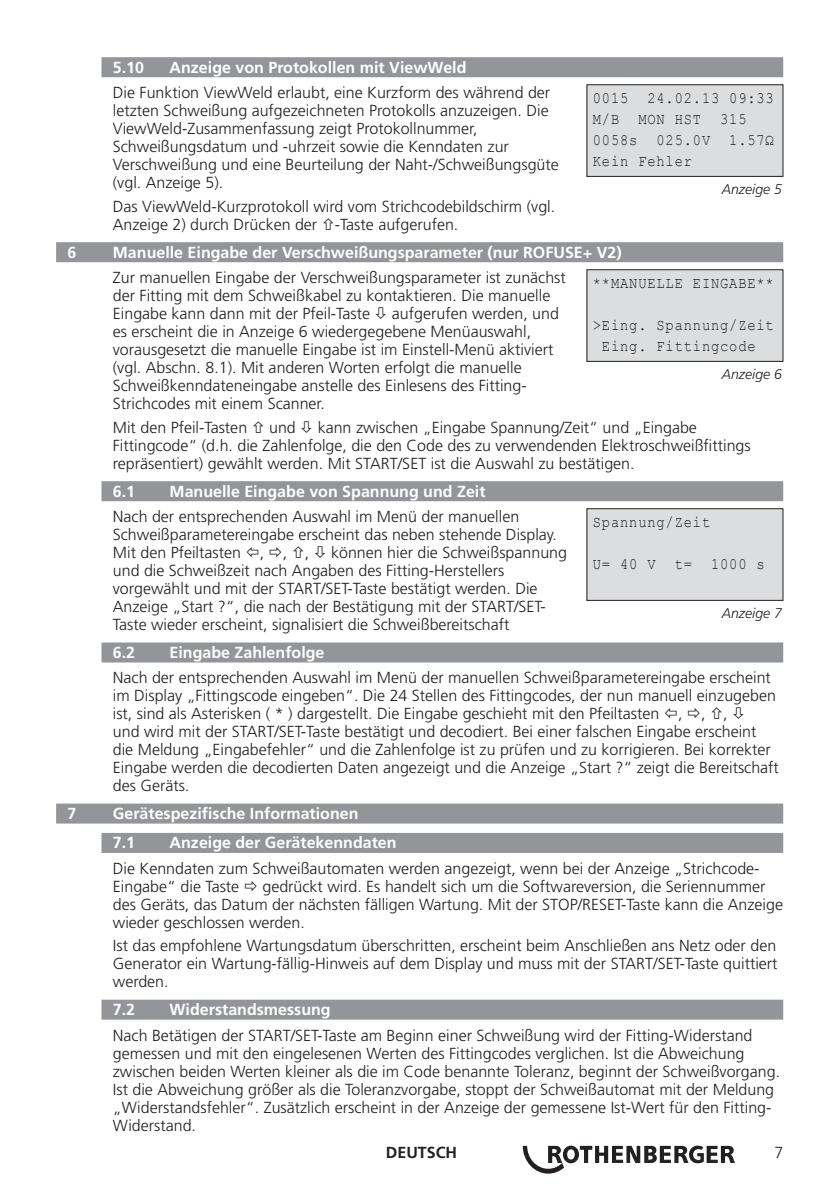
<style>
.page{position:relative;width:840px;height:1191px;background:#fff}
.page>*{position:absolute;margin:0;border:0;box-sizing:border-box;transform-origin:0 0}
.t1{font:300 16px/18px "Frutiger LT";color:#231f20}
.t2{font:700 16px/29.4px "Frutiger LT";color:#fff}
.t3{font:16px/21px "Courier New";letter-spacing:.06em;color:#231f20;scale:.86 1}
.t4{font:700 16px "Frutiger LT";color:#231f20}
.t5{font:italic 300 14px "Frutiger LT";color:#231f20}
</style>
<div class="page">
<svg style="left:522px;top:1145px;width:212px;height:28px"></svg>
<div style="left:101px;top:57px;width:681px;height:20px;background:#939598"></div>
<div style="left:56px;top:242px;width:726px;height:20px;background:#939598"></div>
<div style="left:101px;top:481px;width:681px;height:20px;background:#939598"></div>
<div style="left:101px;top:642px;width:681px;height:20px;background:#939598"></div>
<div style="left:56px;top:803px;width:726px;height:20px;background:#939598"></div>
<div style="left:101px;top:833px;width:681px;height:20px;background:#939598"></div>
<div style="left:101px;top:999px;width:681px;height:20px;background:#939598"></div>
<div style="left:586px;top:85px;width:196px;height:91px;background:#dcdddf"></div>
<div style="left:586px;top:84px;width:196px;height:93px;border:1px solid #231f20"></div>
<div style="left:586px;top:270px;width:196px;height:91px;background:#dcdddf"></div>
<div style="left:586px;top:269px;width:196px;height:92px;border:1px solid #231f20"></div>
<div style="left:586px;top:509px;width:196px;height:91px;background:#dcdddf"></div>
<div style="left:586px;top:508px;width:196px;height:92px;border:1px solid #231f20"></div>
<p class="t2" style="left:113px;top:53px;width:33px">5.10</p>
<p class="t2" style="left:169px;top:53px;width:298px">Anzeige von Protokollen mit ViewWeld</p>
<p class="t1" style="left:113px;top:84px;width:438px">Die Funktion ViewWeld erlaubt, eine Kurzform des während der</p>
<p class="t1" style="left:113px;top:102px;width:447px">letzten Schweißung aufgezeichneten Protokolls anzuzeigen. Die ViewWeld-Zusammenfassung zeigt Protokollnummer, Schweißungsdatum und ‑uhrzeit sowie die Kenndaten zur Verschweißung und eine Beurteilung der Naht-/Schweißungsgüte (vgl. Anzeige 5).</p>
<p class="t1" style="left:113px;top:198px;width:443px">Das ViewWeld-Kurzprotokoll wird vom Strichcodebildschirm (vgl.<br>Anzeige 2) durch Drücken der -Taste aufgerufen.</p>
<p class="t3" style="left:592px;top:87px;width:212px">0015 24.02.13 09:33<br>M/B MON HST 315<br>0058s 025.0V 1.57Ω<br>Kein Fehler</p>
<p class="t5" style="left:721px;top:181px;width:61px">Anzeige 5</p>
<p class="t2" style="left:67px;top:237px;width:10px">6</p>
<p class="t2" style="left:113px;top:237px;width:510px">Manuelle Eingabe der Verschweißungsparameter (nur ROFUSE+ V2)</p>
<p class="t1" style="left:113px;top:269px;width:454px">Zur manuellen Eingabe der Verschweißungsparameter ist zunächst</p>
<p class="t3" style="left:592px;top:272px;width:212px">**MANUELLE EINGABE**</p>
<p class="t3" style="left:592px;top:314px;width:212px;text-align:center">&gt;Eing. Spannung/Zeit<br>Eing. Fittingcode</p>
<p class="t1" style="left:113px;top:287px;width:439px">der Fitting mit dem Schweißkabel zu kontaktieren. Die manuelle<br>Eingabe kann dann mit der Pfeil-Taste</p>
<p class="t1" style="left:113px;top:305px;width:447px;text-indent:279px">aufgerufen werden, und es erscheint die in Anzeige 6 wiedergegebene Menüauswahl, vorausgesetzt die manuelle Eingabe ist im Einstell-Menü aktiviert (vgl. Abschn. 8.1). Mit anderen Worten erfolgt die manuelle Schweißkenndateneingabe anstelle des Einlesens des Fitting-Strichcodes mit einem Scanner.</p>
<p class="t1" style="left:113px;top:419px;width:136px">Mit den Pfeil-Tasten</p>
<p class="t1" style="left:269px;top:419px;width:28px">und</p>
<p class="t5" style="left:721px;top:366px;width:61px">Anzeige 6</p>
<p class="t1" style="left:113px;top:419px;width:639px;text-indent:205px">kann zwischen „Eingabe Spannung/Zeit“ und „Eingabe<br>Fittingcode“ (d.h. die Zahlenfolge, die den Code des zu verwendenden Elektroschweißfittings repräsentiert) gewählt werden. Mit START/SET ist die Auswahl zu bestätigen.</p>
<p class="t2" style="left:113px;top:476px;width:24px">6.1</p>
<p class="t2" style="left:169px;top:476px;width:317px">Manuelle Eingabe von Spannung und Zeit</p>
<p class="t1" style="left:113px;top:508px;width:408px">Nach der entsprechenden Auswahl im Menü der manuellen</p>
<p class="t3" style="left:592px;top:511px;width:138px">Spannung/Zeit</p>
<p class="t3" style="left:592px;top:553px;width:201px">U= 40 V t= 1000 s</p>
<p class="t1" style="left:113px;top:526px;width:445px">Schweißparametereingabe erscheint das neben stehende Display.<br>Mit den Pfeiltasten , , ,</p>
<p class="t1" style="left:113px;top:544px;width:455px;text-indent:218px">können hier die Schweißspannung und die Schweißzeit nach Angaben des Fitting-Herstellers vorgewählt und mit der START/SET-Taste bestätigt werden. Die Anzeige „Start ?“, die nach der Bestätigung mit der START/SET-Taste wieder erscheint, signalisiert die Schweißbereitschaft</p>
<p class="t2" style="left:113px;top:638px;width:24px">6.2</p>
<p class="t2" style="left:169px;top:638px;width:156px">Eingabe Zahlenfolge</p>
<p class="t1" style="left:113px;top:669px;width:667px">Nach der entsprechenden Auswahl im Menü der manuellen Schweißparametereingabe erscheint im Display „Fittingscode eingeben“. Die 24 Stellen des Fittingcodes, der nun manuell einzugeben ist, sind als Asterisken ( * ) dargestellt. Die Eingabe geschieht mit den Pfeiltasten , , ,<br>und wird mit der START/SET-Taste bestätigt und decodiert. Bei einer falschen Eingabe erscheint die Meldung „Eingabefehler“ und die Zahlenfolge ist zu prüfen und zu korrigieren. Bei korrekter Eingabe werden die decodierten Daten angezeigt und die Anzeige „Start ?“ zeigt die Bereitschaft des Geräts.</p>
<p class="t5" style="left:721px;top:605px;width:61px">Anzeige 7</p>
<p class="t2" style="left:67px;top:799px;width:10px">7</p>
<p class="t2" style="left:113px;top:799px;width:247px">Gerätespezifische Informationen<br>7.1</p>
<p class="t2" style="left:169px;top:828px;width:228px">Anzeige der Gerätekenndaten</p>
<p class="t1" style="left:113px;top:859px;width:648px">Die Kenndaten zum Schweißautomaten werden angezeigt, wenn bei der Anzeige „Strichcode-<br>Eingabe“ die Taste</p>
<p class="t1" style="left:113px;top:877px;width:671px;text-indent:149px">gedrückt wird. Es handelt sich um die Softwareversion, die Seriennummer des Geräts, das Datum der nächsten fälligen Wartung. Mit der STOP/RESET-Taste kann die Anzeige wieder geschlossen werden.</p>
<p class="t1" style="left:113px;top:937px;width:665px;text-align:justify">Ist das empfohlene Wartungsdatum überschritten, erscheint beim Anschließen ans Netz oder den Generator ein Wartung-fällig-Hinweis auf dem Display und muss mit der START/SET-Taste quittiert werden.</p>
<p class="t2" style="left:113px;top:995px;width:24px">7.2</p>
<p class="t2" style="left:169px;top:995px;width:162px">Widerstandsmessung</p>
<p class="t1" style="left:113px;top:1026px;width:668px">Nach Betätigen der START/SET-Taste am Beginn einer Schweißung wird der Fitting-Widerstand gemessen und mit den eingelesenen Werten des Fittingcodes verglichen. Ist die Abweichung zwischen beiden Werten kleiner als die im Code benannte Toleranz, beginnt der Schweißvorgang.<br>Ist die Abweichung größer als die Toleranzvorgabe, stoppt der Schweißautomat mit der Meldung „Widerstandsfehler“. Zusätzlich erscheint in der Anzeige der gemessene Ist-Wert für den Fitting-Widerstand.</p>
<p class="t4" style="left:386px;top:1142px;width:73px">DEUTSCH</p>
<p class="t1" style="left:773px;top:1143px;width:10px">7</p>
</div>
